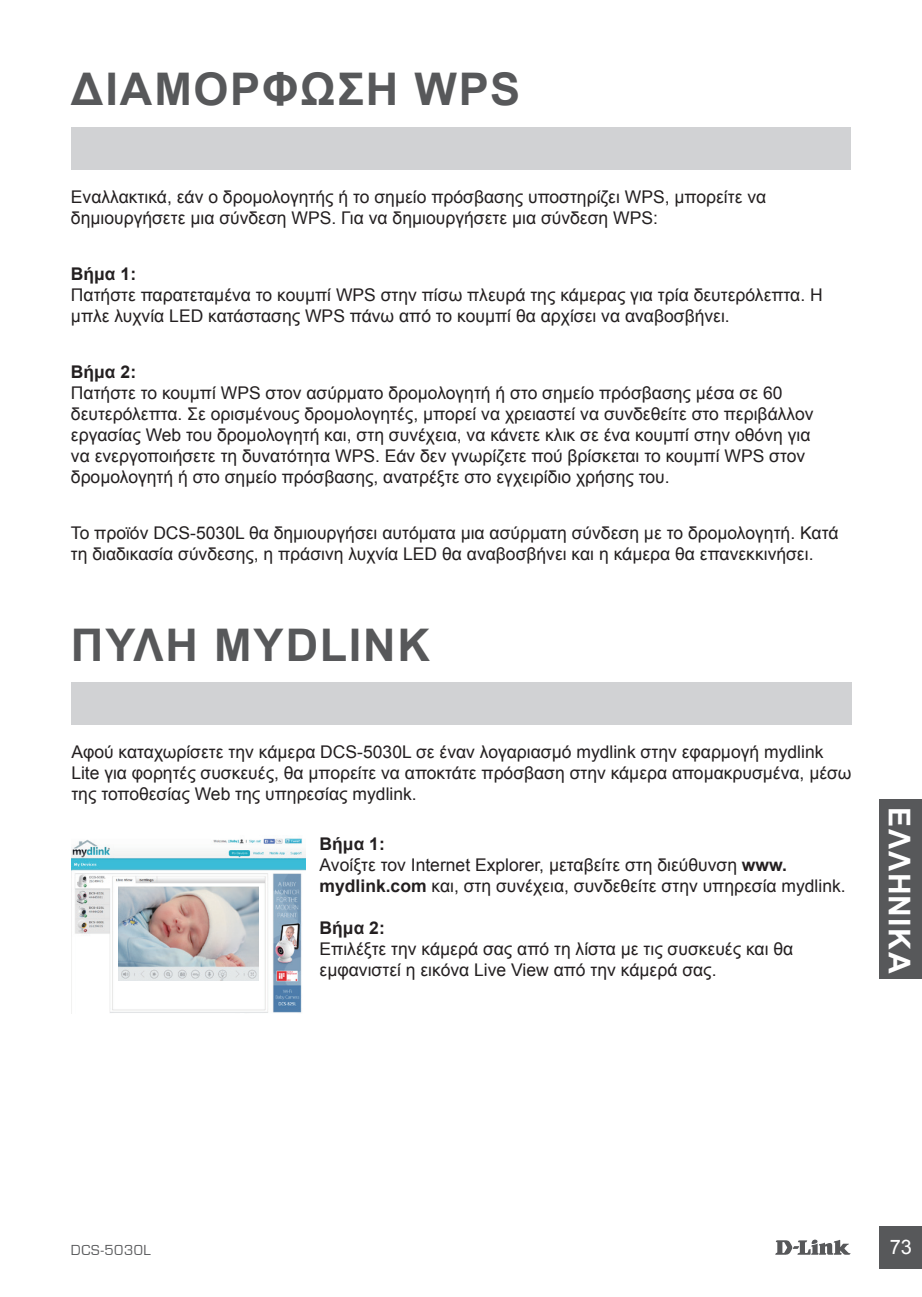
<style>
.page{position:relative;width:922px;height:1297px;background:#fff}
.page>*{position:absolute;margin:0;border:0;box-sizing:border-box;transform-origin:0 0}
.t1{font:700 45px "Arial";letter-spacing:.04em;color:#57585a}
.t2{font:700 30px "Arial";letter-spacing:.045em;color:#fff}
.t3{font:20px "Arial";color:#fff}
.t4{font:17.5px/21px "Arial";color:#231f20}
.t5{font:700 17.5px "Arial";color:#231f20}
.t6{font:15px "Eurostile";letter-spacing:.04em;color:#57585a}
.s1{font-weight:700}
</style>
<div class="page">
<svg style="left:775px;top:1239px;width:75px;height:16px"></svg>
<div style="left:879px;top:1226px;width:42px;height:43px;background:#57585a"></div>
<div style="left:879px;top:799px;width:42px;height:179px;background:#57585a"></div>
<div style="left:71px;top:683px;width:780px;height:42px;background:#d1d2d4"></div>
<img style="left:71px;top:838px;width:234px;height:175px">
<img style="left:118px;top:886px;width:140px;height:95px">
<div style="left:71px;top:127px;width:779px;height:42px;background:#d1d2d4"></div>
<h1 class="t1" style="left:71px;top:59px;width:450px">ΔΙΑΜΌΡΦΩΣΗ WPS</h1>
<p class="t4" style="left:71px;top:186px;width:696px">Εναλλακτικά, εάν ο δρομολογητής ή το σημείο πρόσβασης υποστηρίζει WPS, μπορείτε να δημιουργήσετε μια σύνδεση WPS. Για να δημιουργήσετε μια σύνδεση WPS:</p>
<p class="t5" style="left:71px;top:262px;width:67px">Βήμα 1:</p>
<p class="t4" style="left:71px;top:284px;width:753px">Πατήστε παρατεταμένα το κουμπί WPS στην πίσω πλευρά της κάμερας για τρία δευτερόλεπτα. Η μπλε λυχνία LED κατάστασης WPS πάνω από το κουμπί θα αρχίσει να αναβοσβήνει.</p>
<p class="t5" style="left:71px;top:360px;width:67px">Βήμα 2:</p>
<p class="t4" style="left:71px;top:383px;width:744px">Πατήστε το κουμπί WPS στον ασύρματο δρομολογητή ή στο σημείο πρόσβασης μέσα σε 60 δευτερόλεπτα. Σε ορισμένους δρομολογητές, μπορεί να χρειαστεί να συνδεθείτε στο περιβάλλον εργασίας Web του δρομολογητή και, στη συνέχεια, να κάνετε κλικ σε ένα κουμπί στην οθόνη για να ενεργοποιήσετε τη δυνατότητα WPS. Εάν δεν γνωρίζετε πού βρίσκεται το κουμπί WPS στον δρομολογητή ή στο σημείο πρόσβασης, ανατρέξτε στο εγχειρίδιο χρήσης του.</p>
<p class="t4" style="left:71px;top:523px;width:768px">Το προϊόν DCS-5030L θα δημιουργήσει αυτόματα μια ασύρματη σύνδεση με το δρομολογητή. Κατά τη διαδικασία σύνδεσης, η πράσινη λυχνία LED θα αναβοσβήνει και η κάμερα θα επανεκκινήσει.</p>
<h1 class="t1" style="left:71px;top:615px;width:360px">ΠΎΛΗ MYDLINK</h1>
<p class="t4" style="left:71px;top:741px;width:781px">Αφού καταχωρίσετε την κάμερα DCS-5030L σε έναν λογαριασμό mydlink στην εφαρμογή mydlink<br>Lite για φορητές συσκευές, θα μπορείτε να αποκτάτε πρόσβαση στην κάμερα απομακρυσμένα, μέσω της τοποθεσίας Web της υπηρεσίας mydlink.</p>
<p class="t4" style="left:319px;top:834px;width:527px"><span class="s1">Βήμα 1:<br></span>Ανοίξτε τον Internet Explorer, μεταβείτε στη διεύθυνση <span class="s1">www. mydlink.com</span> και, στη συνέχεια, συνδεθείτε στην υπηρεσία mydlink.</p>
<p class="t5" style="left:319px;top:916px;width:67px">Βήμα 2:</p>
<p class="t4" style="left:319px;top:939px;width:475px">Επιλέξτε την κάμερά σας από τη λίστα με τις συσκευές και θα εμφανιστεί η εικόνα Live View από την κάμερά σας.</p>
<h2 class="t2" style="left:919px;top:807px;width:168px;rotate:90deg">ΕΛΛΗΝΙΚΑ</h2>
<p class="t6" style="left:71px;top:1241px;width:81px">DCS-5030L</p>
<p class="t3" style="left:889px;top:1234px;width:24px">73</p>
</div>
